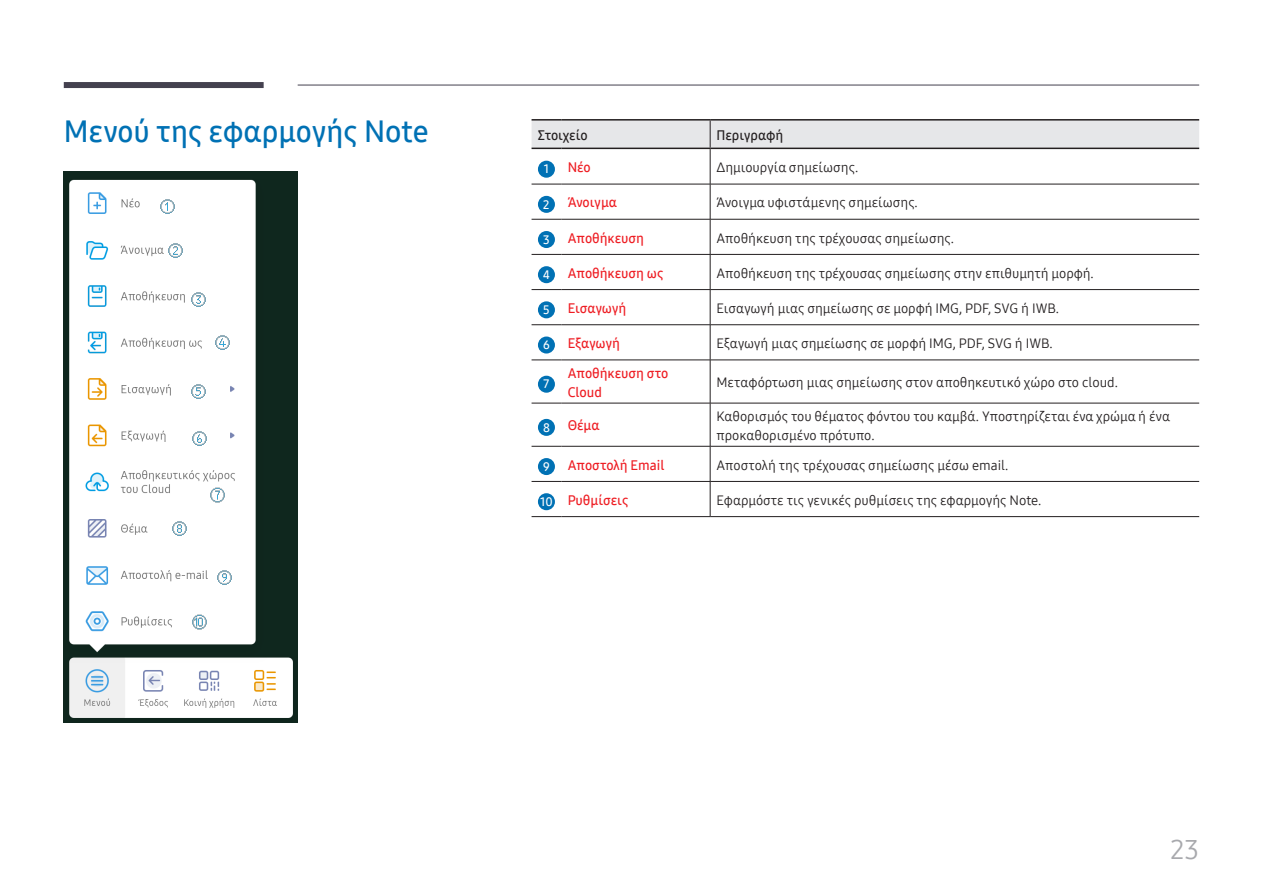
<style>
.page{position:relative;width:1263px;height:893px;background:#fff}
.page>*{position:absolute;margin:0;border:0;box-sizing:border-box;transform-origin:0 0}
.t1{font:30px "Samsung One 600";color:#0071b4}
.t2{font:27px "Samsung One 400";color:#a8a9ad}
.t3{font:13.5px/18.9px "Samsung One 400";color:#231f20}
.t4{font:13.5px/18.9px "Samsung One 600";color:#ee1d23}
.P_Lead{font:13.5px "Samsung One 600";letter-spacing:-.01em;color:#231f20}
.t5{font:13.5px "Samsung One 600";letter-spacing:-.02em;color:#ee1d23}
.P_Callout_Number{font:12px "Samsung One 600";color:#fff}
</style>
<div class="page">
<div style="left:64px;top:82px;width:200px;height:6px;background:#44414f"></div>
<hr style="left:298px;top:85px;width:901px;height:1px;background:#44414f">
<img style="left:64px;top:171px;width:234px;height:551px">
<img style="left:150px;top:192px;width:34px;height:32px">
<img style="left:158px;top:236px;width:34px;height:32px">
<img style="left:181px;top:286px;width:34px;height:32px">
<img style="left:206px;top:328px;width:34px;height:33px">
<img style="left:182px;top:377px;width:34px;height:33px">
<img style="left:183px;top:424px;width:34px;height:32px">
<img style="left:201px;top:481px;width:34px;height:32px">
<img style="left:162px;top:514px;width:34px;height:33px">
<img style="left:208px;top:564px;width:34px;height:32px">
<img style="left:183px;top:608px;width:34px;height:32px">
<hr style="left:710px;top:119px;width:489px;height:2px;background:#231f20">
<hr style="left:710px;top:148px;width:489px;height:1px;background:#231f20">
<hr style="left:710px;top:184px;width:489px;height:1px;background:#231f20">
<hr style="left:710px;top:219px;width:489px;height:1px;background:#231f20">
<hr style="left:710px;top:254px;width:489px;height:1px;background:#231f20">
<hr style="left:710px;top:289px;width:489px;height:1px;background:#231f20">
<hr style="left:710px;top:324px;width:489px;height:1px;background:#231f20">
<hr style="left:710px;top:360px;width:489px;height:1px;background:#231f20">
<hr style="left:710px;top:403px;width:489px;height:1px;background:#231f20">
<hr style="left:710px;top:446px;width:489px;height:1px;background:#231f20">
<hr style="left:710px;top:481px;width:489px;height:1px;background:#231f20">
<hr style="left:710px;top:516px;width:489px;height:1px;background:#231f20">
<hr style="left:531px;top:184px;width:30px;height:1px;background:#231f20">
<hr style="left:531px;top:219px;width:30px;height:1px;background:#231f20">
<hr style="left:561px;top:184px;width:149px;height:1px;background:#231f20">
<hr style="left:531px;top:254px;width:30px;height:1px;background:#231f20">
<hr style="left:561px;top:254px;width:149px;height:1px;background:#231f20">
<hr style="left:561px;top:219px;width:149px;height:1px;background:#231f20">
<hr style="left:531px;top:289px;width:30px;height:1px;background:#231f20">
<hr style="left:561px;top:289px;width:149px;height:1px;background:#231f20">
<hr style="left:531px;top:324px;width:30px;height:1px;background:#231f20">
<hr style="left:561px;top:324px;width:149px;height:1px;background:#231f20">
<hr style="left:531px;top:360px;width:30px;height:1px;background:#231f20">
<hr style="left:561px;top:360px;width:149px;height:1px;background:#231f20">
<hr style="left:531px;top:403px;width:30px;height:1px;background:#231f20">
<hr style="left:561px;top:403px;width:149px;height:1px;background:#231f20">
<hr style="left:531px;top:446px;width:30px;height:1px;background:#231f20">
<hr style="left:561px;top:446px;width:149px;height:1px;background:#231f20">
<hr style="left:531px;top:481px;width:30px;height:1px;background:#231f20">
<hr style="left:561px;top:481px;width:149px;height:1px;background:#231f20">
<hr style="left:531px;top:516px;width:30px;height:1px;background:#231f20">
<hr style="left:561px;top:516px;width:149px;height:1px;background:#231f20">
<hr style="left:710px;top:149px;width:1px;height:35px;background:#231f20">
<hr style="left:531px;top:119px;width:30px;height:2px;background:#231f20">
<hr style="left:561px;top:119px;width:149px;height:2px;background:#231f20">
<hr style="left:531px;top:148px;width:30px;height:1px;background:#231f20">
<hr style="left:561px;top:148px;width:149px;height:1px;background:#231f20">
<svg style="left:531px;top:120px;width:668px;height:28px;background:#dfe0e2"></svg>
<hr style="left:710px;top:184px;width:1px;height:35px;background:#231f20">
<hr style="left:710px;top:219px;width:1px;height:35px;background:#231f20">
<hr style="left:710px;top:255px;width:1px;height:34px;background:#231f20">
<hr style="left:710px;top:290px;width:1px;height:35px;background:#231f20">
<hr style="left:710px;top:325px;width:1px;height:35px;background:#231f20">
<hr style="left:710px;top:360px;width:1px;height:43px;background:#231f20">
<hr style="left:710px;top:403px;width:1px;height:43px;background:#231f20">
<hr style="left:710px;top:446px;width:1px;height:35px;background:#231f20">
<hr style="left:710px;top:482px;width:1px;height:34px;background:#231f20">
<div style="left:538px;top:161px;width:17px;height:17px;background:#0071b4;border-radius:50%"></div>
<div style="left:538px;top:196px;width:17px;height:17px;background:#0071b4;border-radius:50%"></div>
<div style="left:538px;top:231px;width:17px;height:17px;background:#0071b4;border-radius:50%"></div>
<div style="left:538px;top:266px;width:17px;height:17px;background:#0071b4;border-radius:50%"></div>
<div style="left:538px;top:301px;width:17px;height:17px;background:#0071b4;border-radius:50%"></div>
<div style="left:538px;top:336px;width:17px;height:18px;background:#0071b4;border-radius:50%"></div>
<div style="left:538px;top:376px;width:17px;height:17px;background:#0071b4;border-radius:50%"></div>
<div style="left:538px;top:419px;width:17px;height:17px;background:#0071b4;border-radius:50%"></div>
<div style="left:538px;top:458px;width:17px;height:17px;background:#0071b4;border-radius:50%"></div>
<div style="left:538px;top:493px;width:17px;height:17px;background:#0071b4;border-radius:50%"></div>
<h2 class="t1" style="left:64px;top:112px;width:366px">Μενού της εφαρμογής Note</h2>
<p class="P_Lead" style="left:538px;top:126px;width:51px">Στοιχείο</p>
<p class="P_Lead" style="left:716px;top:126px;width:68px">Περιγραφή</p>
<p class="P_Callout_Number" style="left:544px;top:161px;width:7px">1</p>
<p class="t4" style="left:568px;top:158px;width:25px">Νέο</p>
<p class="t3" style="left:716px;top:158px;width:143px">Δημιουργία σημείωσης.</p>
<p class="P_Callout_Number" style="left:543px;top:196px;width:8px">2</p>
<p class="t4" style="left:568px;top:193px;width:51px">Άνοιγμα</p>
<p class="t3" style="left:716px;top:193px;width:203px">Άνοιγμα υφιστάμενης σημείωσης.</p>
<p class="P_Callout_Number" style="left:543px;top:231px;width:8px">3</p>
<p class="t4" style="left:568px;top:228px;width:78px">Αποθήκευση</p>
<p class="t3" style="left:716px;top:228px;width:239px">Αποθήκευση της τρέχουσας σημείωσης.</p>
<p class="P_Callout_Number" style="left:543px;top:267px;width:8px">4</p>
<p class="t4" style="left:568px;top:263px;width:97px">Αποθήκευση ως</p>
<p class="t3" style="left:716px;top:263px;width:379px">Αποθήκευση της τρέχουσας σημείωσης στην επιθυμητή μορφή.</p>
<p class="P_Callout_Number" style="left:543px;top:302px;width:8px">5</p>
<p class="t4" style="left:568px;top:299px;width:60px">Εισαγωγή</p>
<p class="t3" style="left:716px;top:299px;width:344px">Εισαγωγή μιας σημείωσης σε μορφή IMG, PDF, SVG ή IWB.</p>
<p class="P_Callout_Number" style="left:543px;top:337px;width:8px">6</p>
<p class="t5" style="left:568px;top:334px;width:54px">Εξαγωγή</p>
<p class="t3" style="left:716px;top:334px;width:338px">Εξαγωγή μιας σημείωσης σε μορφή IMG, PDF, SVG ή IWB.</p>
<p class="P_Callout_Number" style="left:543px;top:376px;width:7px">7</p>
<p class="t4" style="left:568px;top:363px;width:102px">Αποθήκευση στο<br>Cloud</p>
<p class="t3" style="left:716px;top:373px;width:403px">Μεταφόρτωση μιας σημείωσης στον αποθηκευτικό χώρο στο cloud.</p>
<p class="P_Callout_Number" style="left:543px;top:419px;width:8px">8</p>
<p class="t4" style="left:568px;top:416px;width:33px">Θέμα</p>
<p class="t3" style="left:716px;top:407px;width:455px">Καθορισμός του θέματος φόντου του καμβά. Υποστηρίζεται ένα χρώμα ή ένα προκαθορισμένο πρότυπο.</p>
<p class="P_Callout_Number" style="left:543px;top:458px;width:8px">9</p>
<p class="t4" style="left:568px;top:455px;width:98px">Αποστολή Email</p>
<p class="t3" style="left:716px;top:455px;width:293px">Αποστολή της τρέχουσας σημείωσης μέσω email.</p>
<p class="P_Callout_Number" style="left:540px;top:494px;width:14px">10</p>
<p class="t4" style="left:568px;top:490px;width:62px">Ρυθμίσεις</p>
<p class="t3" style="left:716px;top:490px;width:326px">Εφαρμόστε τις γενικές ρυθμίσεις της εφαρμογής Note.</p>
<h2 class="t2" style="left:1170px;top:831px;width:30px">23</h2>
</div>
